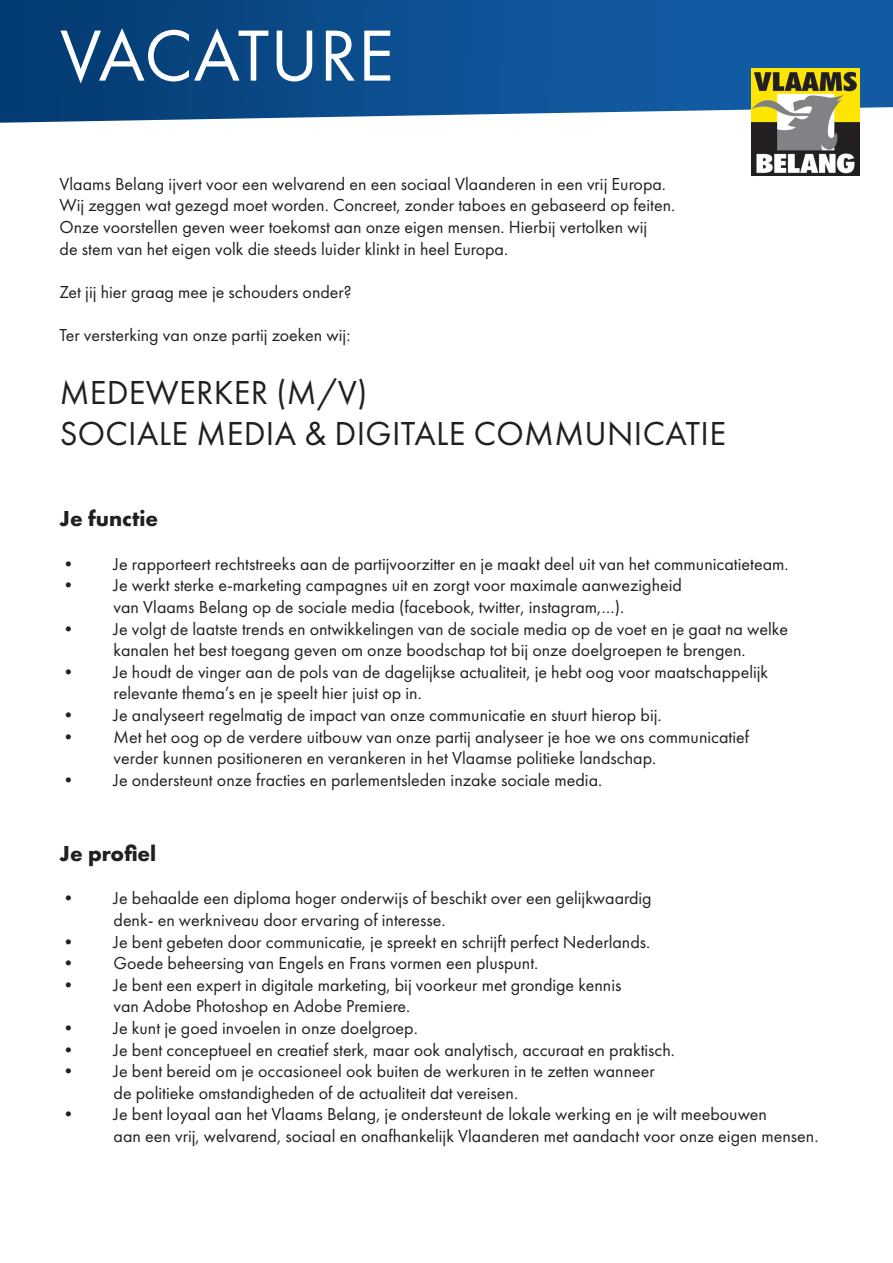
<style>
.page{position:relative;width:893px;height:1263px;background:#fff}
.page>*{position:absolute;margin:0;border:0;box-sizing:border-box;transform-origin:0 0}
.t1{font:75px "Futura PT";letter-spacing:.01em;color:#fff}
.t2{font:34.5px/41.4px "Futura PT";letter-spacing:.01em;color:#231f20}
.t3{font:700 22.5px "Futura PT";color:#231f20}
.t4{font:18px/21.3px "Futura PT";color:#231f20}
</style>
<div class="page">
<img style="left:0;top:0;width:893px;height:123px">
<img style="left:751px;top:69px;width:108px;height:107px">
<p class="t1" style="left:60px;top:11px;width:336px">VACATURE</p>
<p class="t4" style="left:60px;top:173px;width:608px">Vlaams Belang ijvert voor een welvarend en een sociaal Vlaanderen in een vrij Europa.</p>
<p class="t4" style="left:60px;top:195px;width:617px">Wij zeggen wat gezegd moet worden. Concreet, zonder taboes en gebaseerd op feiten.</p>
<p class="t4" style="left:60px;top:216px;width:589px">Onze voorstellen geven weer toekomst aan onze eigen mensen. Hierbij vertolken wij</p>
<p class="t4" style="left:60px;top:238px;width:450px">de stem van het eigen volk die steeds luider klinkt in heel Europa.</p>
<p class="t4" style="left:60px;top:281px;width:294px">Zet jij hier graag mee je schouders onder?</p>
<p class="t4" style="left:60px;top:324px;width:292px">Ter versterking van onze partij zoeken wij:</p>
<p class="t2" style="left:60px;top:372px;width:668px">MEDEWERKER (M/V)<br>SOCIALE MEDIA &amp; DIGITALE COMMUNICATIE</p>
<p class="t3" style="left:60px;top:504px;width:100px">Je functie</p>
<p class="t4" style="left:60px;top:553px;width:731px">• Je rapporteert rechtstreeks aan de partijvoorzitter en je maakt deel uit van het communicatieteam.</p>
<p class="t4" style="left:60px;top:574px;width:624px;text-align:center">• Je werkt sterke e-marketing campagnes uit en zorgt voor maximale aanwezigheid van Vlaams Belang op de sociale media (facebook, twitter, instagram,…).</p>
<p class="t4" style="left:114px;top:618px;width:676px;text-indent:-54px">• Je volgt de laatste trends en ontwikkelingen van de sociale media op de voet en je gaat na welke kanalen het best toegang geven om onze boodschap tot bij onze doelgroepen te brengen.</p>
<p class="t4" style="left:114px;top:661px;width:656px;text-indent:-54px">• Je houdt de vinger aan de pols van de dagelijkse actualiteit, je hebt oog voor maatschappelijk relevante thema’s en je speelt hier juist op in.</p>
<p class="t4" style="left:60px;top:704px;width:604px">• Je analyseert regelmatig de impact van onze communicatie en stuurt hierop bij.</p>
<p class="t4" style="left:114px;top:726px;width:637px;text-indent:-54px">• Met het oog op de verdere uitbouw van onze partij analyseer je hoe we ons communicatief verder kunnen positioneren en verankeren in het Vlaamse politieke landschap.</p>
<p class="t4" style="left:60px;top:769px;width:544px">• Je ondersteunt onze fracties en parlementsleden inzake sociale media.</p>
<p class="t3" style="left:60px;top:839px;width:98px">Je profiel</p>
<p class="t4" style="left:60px;top:888px;width:593px">• Je behaalde een diploma hoger onderwijs of beschikt over een gelijkwaardig</p>
<p class="t4" style="left:114px;top:909px;width:334px">denk- en werkniveau door ervaring of interesse.</p>
<p class="t4" style="left:60px;top:931px;width:592px">• Je bent gebeten door communicatie, je spreekt en schrijft perfect Nederlands.</p>
<p class="t4" style="left:60px;top:952px;width:480px">• Goede beheersing van Engels en Frans vormen een pluspunt.</p>
<p class="t4" style="left:60px;top:974px;width:563px">• Je bent een expert in digitale marketing, bij voorkeur met grondige kennis</p>
<p class="t4" style="left:114px;top:996px;width:298px">van Adobe Photoshop en Adobe Premiere.</p>
<p class="t4" style="left:60px;top:1017px;width:360px">• Je kunt je goed invoelen in onze doelgroep.</p>
<p class="t4" style="left:60px;top:1039px;width:617px">• Je bent conceptueel en creatief sterk, maar ook analytisch, accuraat en praktisch.</p>
<p class="t4" style="left:60px;top:1060px;width:597px">• Je bent bereid om je occasioneel ook buiten de werkuren in te zetten wanneer</p>
<p class="t4" style="left:114px;top:1082px;width:406px">de politieke omstandigheden of de actualiteit dat vereisen.</p>
<p class="t4" style="left:60px;top:1104px;width:709px">• Je bent loyaal aan het Vlaams Belang, je ondersteunt de lokale werking en je wilt meebouwen</p>
<p class="t4" style="left:114px;top:1125px;width:706px">aan een vrij, welvarend, sociaal en onafhankelijk Vlaanderen met aandacht voor onze eigen mensen.</p>
</div>
